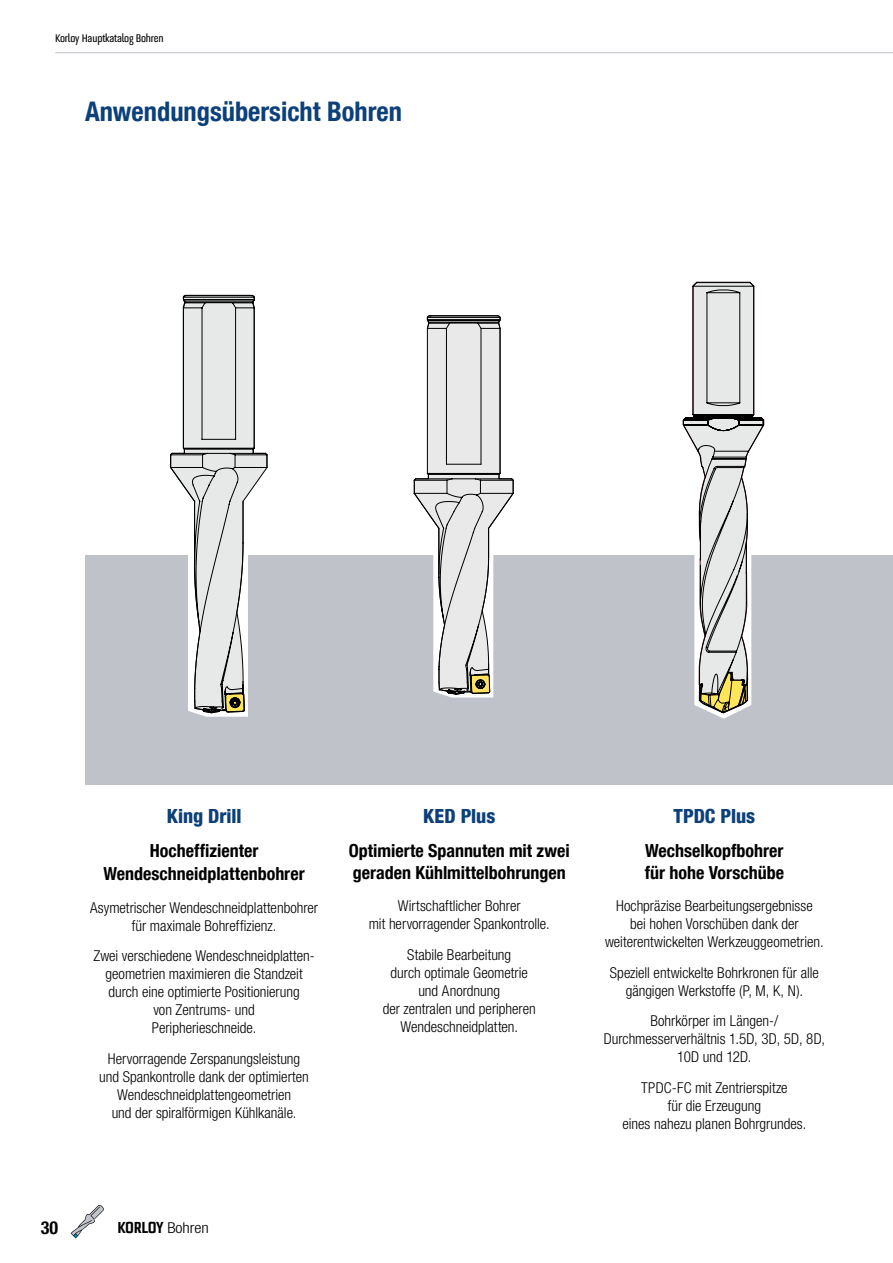
<style>
.page{position:relative;width:893px;height:1263px;background:#fff}
.page>*{position:absolute;margin:0;border:0;box-sizing:border-box;transform-origin:0 0}
.t1{font:700 condensed 27px "Helvetica Neue LT Com";color:#0c407a}
.t2{font:800 condensed 19.5px "Helvetica Neue LT Com";letter-spacing:-.005em;color:#0c407a}
.t3{font:700 condensed 19.5px "Bourgeois";letter-spacing:-.01em;color:#000;scale:1.05 1}
.t4{font:700 condensed 18px/21.6px "Helvetica Neue LT Com";color:#000}
.t5{font:300 condensed 15px/18px "Helvetica Neue LT Com";color:#000;text-align:center}
.t6{font:500 condensed 13.5px "Bourgeois";letter-spacing:-.01em;color:#000;scale:1.1 1}
.s1{font-family:"Helvetica Neue LT Com";font-weight:300;font-size:15px}
</style>
<div class="page">
<div style="left:85px;top:555px;width:808px;height:230px;background:#bfc2c9"></div>
<svg style="left:170px;top:294px;width:98px;height:423px"></svg>
<svg style="left:683px;top:281px;width:82px;height:438px"></svg>
<svg style="left:413px;top:315px;width:101px;height:383px"></svg>
<hr style="left:55px;top:52px;width:838px;height:1px;background:#c0c3ca">
<svg style="left:71px;top:1205px;width:33px;height:33px"></svg>
<p class="t6" style="left:55px;top:31px;width:100px">Korloy Hauptkatalog Bohren</p>
<h1 class="t1" style="left:85px;top:96px;width:318px">Anwendungsübersicht Bohren</h1>
<h2 class="t2" style="left:167px;top:804px;width:76px">King Drill</h2>
<p class="t4" style="left:103px;top:840px;width:203px;line-height:22.4px;text-align:center">Hocheffizienter<br>Wendeschneidplattenbohrer</p>
<p class="t5" style="left:90px;top:898px;width:230px">Asymetrischer Wendeschneidplattenbohrer für maximale Bohreffizienz.</p>
<p class="t5" style="left:93px;top:947px;width:223px">Zwei verschiedene Wendeschneidplatten&shy;geometrien maximieren die Standzeit durch eine optimierte Positionierung<br>von Zentrums- und<br>Peripherieschneide.</p>
<p class="t5" style="left:99px;top:1050px;width:211px">Hervorragende Zerspanungsleistung und Spankontrolle dank der optimierten Wendeschneidplattengeometrien<br>und der spiralförmigen Kühlkanäle.</p>
<h2 class="t2" style="left:423px;top:804px;width:74px">KED Plus</h2>
<p class="t4" style="left:349px;top:840px;width:222px">Optimierte Spannuten mit zwei geraden Kühlmittelbohrungen</p>
<p class="t5" style="left:369px;top:896px;width:182px">Wirtschaftlicher Bohrer<br>mit hervorragender Spankontrolle.</p>
<p class="t5" style="left:383px;top:945px;width:155px">Stabile Bearbeitung<br>durch optimale Geometrie und Anordnung<br>der zentralen und peripheren<br>Wendeschneidplatten.</p>
<p class="t4" style="left:41px;top:1216px;width:19px">30</p>
<h2 class="t3" style="left:118px;top:1218px;width:88px">KORLOY <span class="s1">Bohren</span></h2>
<h2 class="t2" style="left:674px;top:804px;width:83px">TPDC Plus</h2>
<p class="t4" style="left:645px;top:840px;width:141px">Wechselkopfbohrer für hohe Vorschübe</p>
<p class="t5" style="left:605px;top:896px;width:220px">Hochpräzise Bearbeitungsergebnisse<br>bei hohen Vorschüben dank der weiterentwickelten Werkzeuggeometrien.</p>
<p class="t5" style="left:610px;top:963px;width:210px">Speziell entwickelte Bohrkronen für alle gängigen Werkstoffe (P, M, K, N).</p>
<p class="t5" style="left:604px;top:1012px;width:223px">Bohrkörper im Längen-/<br>Durchmesserverhältnis 1.5D, 3D, 5D, 8D,<br>10D und 12D.</p>
<p class="t5" style="left:622px;top:1079px;width:185px">TPDC-FC mit Zentrierspitze<br>für die Erzeugung<br>eines nahezu planen Bohrgrundes.</p>
</div>
